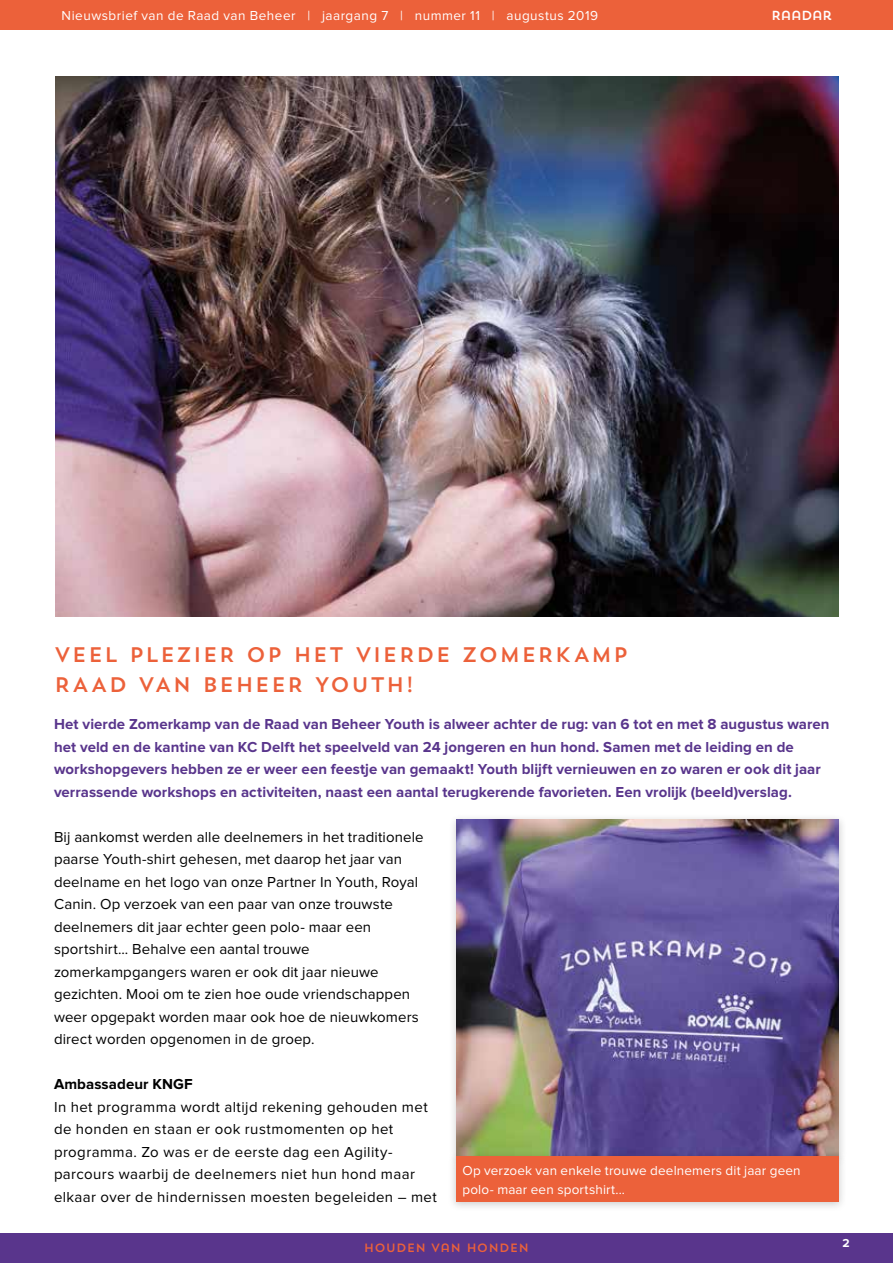
<style>
.page{position:relative;width:893px;height:1263px;background:#fff}
.page>*{position:absolute;margin:0;border:0;box-sizing:border-box;transform-origin:0 0}
.t1{font:21px/30px "Trend Sans One";letter-spacing:.045em;color:#ec613a}
.t2{font:15px/22.5px "Proxima Nova";letter-spacing:.01em;color:#000}
.t3{font:700 15px/22.5px "Proxima Nova";letter-spacing:.005em;color:#59358c}
.t4{font:700 15px "Proxima Nova";letter-spacing:.005em;color:#000}
.t5{font:13.5px/18.8px "Proxima Nova";letter-spacing:.025em;color:#fff}
.t6{font:13.05px "Trend Sans One";letter-spacing:-.07em;color:#fff}
.t7{font:12px "Trend Sans One";color:#ec613a}
.t8{font:700 12px "Proxima Nova";color:#fff}
</style>
<div class="page">
<div style="left:0;top:1233px;width:893px;height:30px;background:#59358c"></div>
<div style="left:0;top:0;width:893px;height:30px;background:#ec613a"></div>
<img style="left:55px;top:77px;width:784px;height:540px">
<div style="left:448px;top:813px;width:399px;height:354px;background:#000;opacity:.2"></div>
<img style="left:456px;top:819px;width:383px;height:331px">
<div style="left:448px;top:1150px;width:399px;height:62px;background:#000;opacity:.2"></div>
<div style="left:456px;top:1157px;width:383px;height:45px;background:#ec613a"></div>
<p class="t5" style="left:62px;top:6px;width:538px">Nieuwsbrief van de Raad van Beheer | jaargang 7 | nummer 11 | augustus 2019</p>
<p class="t6" style="left:771px;top:7px;width:63px">RAADAR</p>
<h1 class="t1" style="left:54px;top:639px;width:576px">VEEL PLEZIER OP HET VIERDE ZOMERKAMP<br>RAAD VAN BEHEER YOUTH!</h1>
<p class="t3" style="left:54px;top:713px;width:777px">Het vierde Zomerkamp van de Raad van Beheer Youth is alweer achter de rug: van 6 tot en met 8 augustus waren het veld en de kantine van KC Delft het speelveld van 24 jongeren en hun hond. Samen met de leiding en de workshopgevers hebben ze er weer een feestje van gemaakt! Youth blijft vernieuwen en zo waren er ook dit jaar verrassende workshops en activiteiten, naast een aantal terugkerende favorieten. Een vrolijk (beeld)verslag.</p>
<p class="t2" style="left:54px;top:826px;width:371px">Bij aankomst werden alle deelnemers in het traditionele paarse Youth-shirt gehesen, met daarop het jaar van deelname en het logo van onze Partner In Youth, Royal Canin. Op verzoek van een paar van onze trouwste deelnemers dit jaar echter geen polo- maar een sportshirt... Behalve een aantal trouwe zomerkampgangers waren er ook dit jaar nieuwe gezichten. Mooi om te zien hoe oude vriendschappen weer opgepakt worden maar ook hoe de nieuwkomers direct worden opgenomen in de groep.</p>
<p class="t4" style="left:54px;top:1077px;width:140px">Ambassadeur KNGF</p>
<p class="t2" style="left:54px;top:1096px;width:384px">In het programma wordt altijd rekening gehouden met de honden en staan er ook rustmomenten op het programma. Zo was er de eerste dag een Agility&shy;parcours waarbij de deelnemers niet hun hond maar elkaar over de hindernissen moesten begeleiden – met</p>
<p class="t5" style="left:462px;top:1162px;width:340px">Op verzoek van enkele trouwe deelnemers dit jaar geen polo- maar een sportshirt...</p>
<p class="t7" style="left:364px;top:1240px;width:167px">HOUDEN VAN HONDEN</p>
<p class="t8" style="left:842px;top:1237px;width:9px">2</p>
</div>
